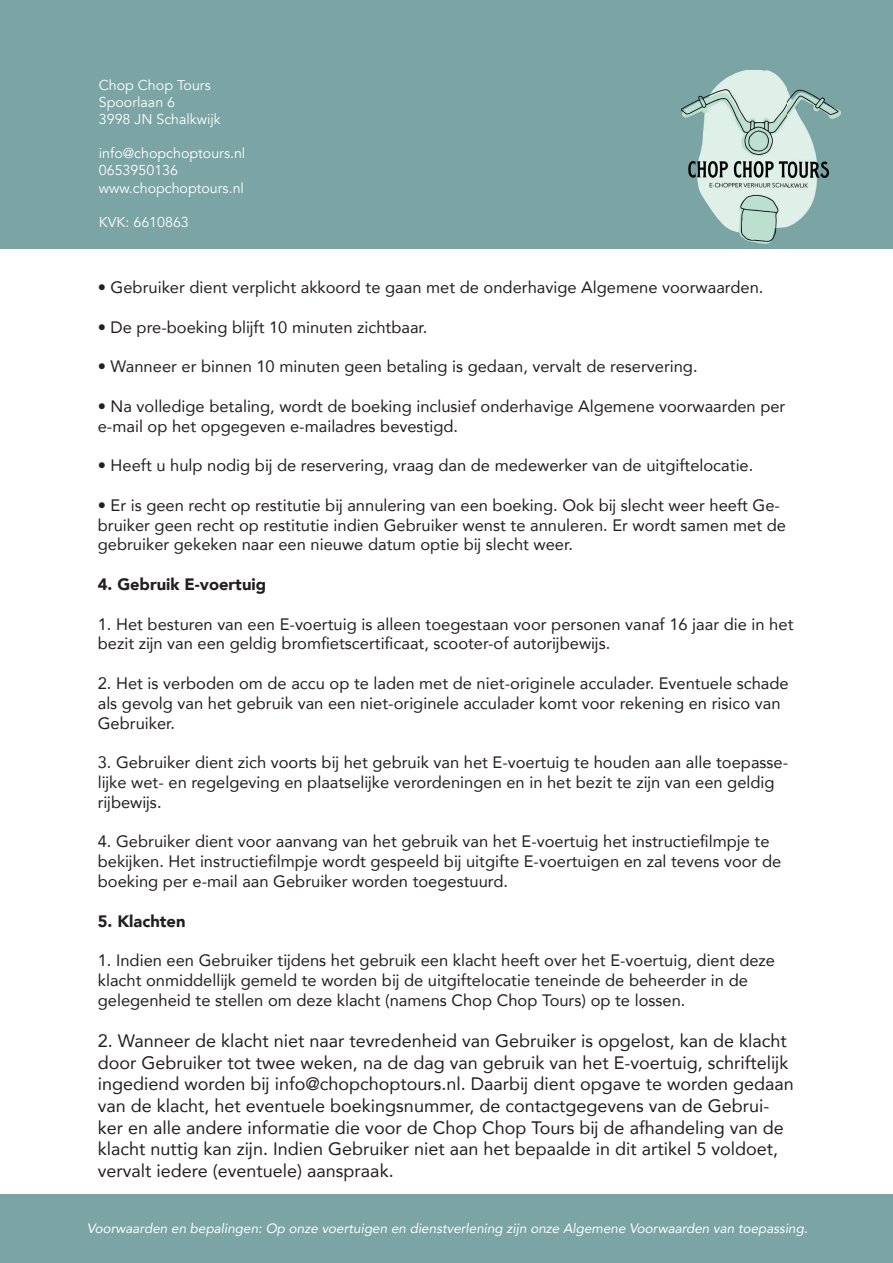
<style>
.page{position:relative;width:893px;height:1263px;background:#fff}
.page>*{position:absolute;margin:0;border:0;box-sizing:border-box;transform-origin:0 0}
.t1{font:18px/21.6px "Avenir";color:#231f20}
.t2{font:16.5px/19.8px "Avenir";color:#231f20}
.t3{font:900 16.5px "Avenir";color:#231f20}
.t4{font:14.25px/17.1px "Avenir";color:#fff}
.t5{font:italic 13.5px "Avenir";color:#fff}
</style>
<div class="page">
<div style="left:0;top:1195px;width:893px;height:68px;background:#7ba4a4"></div>
<div style="left:0;top:0;width:893px;height:249px;background:#7ba4a4"></div>
<img style="left:681px;top:70px;width:159px;height:173px">
<p class="t4" style="left:99px;top:77px;width:123px">Chop Chop Tours<br>Spoorlaan 6<br>3998 JN Schalkwijk</p>
<p class="t4" style="left:99px;top:145px;width:148px">info@chopchoptours.nl<br>0653950136 www.chopchoptours.nl</p>
<p class="t4" style="left:99px;top:214px;width:92px">KVK: 6610863</p>
<p class="t2" style="left:98px;top:277px;width:667px">• Gebruiker dient verplicht akkoord te gaan met de onderhavige Algemene voorwaarden.</p>
<p class="t2" style="left:98px;top:316px;width:331px">• De pre-boeking blĳft 10 minuten zichtbaar.</p>
<p class="t2" style="left:98px;top:356px;width:601px">• Wanneer er binnen 10 minuten geen betaling is gedaan, vervalt de reservering.</p>
<p class="t2" style="left:98px;top:396px;width:689px">• Na volledige betaling, wordt de boeking inclusief onderhavige Algemene voorwaarden per e-mail op het opgegeven e-mailadres bevestigd.</p>
<p class="t2" style="left:98px;top:455px;width:657px">• Heeft u hulp nodig bĳ de reservering, vraag dan de medewerker van de uitgiftelocatie.</p>
<p class="t2" style="left:98px;top:495px;width:690px">• Er is geen recht op restitutie bĳ annulering van een boeking. Ook bĳ slecht weer heeft Ge&shy;bruiker geen recht op restitutie indien Gebruiker wenst te annuleren. Er wordt samen met de gebruiker gekeken naar een nieuwe datum optie bĳ slecht weer.</p>
<p class="t3" style="left:98px;top:570px;width:170px">4. Gebruik E-voertuig</p>
<p class="t2" style="left:98px;top:613px;width:697px">1. Het besturen van een E-voertuig is alleen toegestaan voor personen vanaf 16 jaar die in het bezit zĳn van een geldig bromfietscertificaat, scooter-of autorĳbewĳs.</p>
<p class="t2" style="left:98px;top:673px;width:692px">2. Het is verboden om de accu op te laden met de niet-originele acculader. Eventuele schade als gevolg van het gebruik van een niet-originele acculader komt voor rekening en risico van<br>Gebruiker.</p>
<p class="t2" style="left:98px;top:752px;width:692px">3. Gebruiker dient zich voorts bĳ het gebruik van het E-voertuig te houden aan alle toepasse&shy;lĳke wet- en regelgeving en plaatselĳke verordeningen en in het bezit te zĳn van een geldig rĳbewĳs.</p>
<p class="t2" style="left:98px;top:831px;width:685px">4. Gebruiker dient voor aanvang van het gebruik van het E-voertuig het instructiefilmpje te bekĳken. Het instructiefilmpje wordt gespeeld bĳ uitgifte E-voertuigen en zal tevens voor de boeking per e-mail aan Gebruiker worden toegestuurd.</p>
<p class="t3" style="left:98px;top:907px;width:89px">5. Klachten</p>
<p class="t2" style="left:98px;top:950px;width:679px">1. Indien een Gebruiker tĳdens het gebruik een klacht heeft over het E-voertuig, dient deze klacht onmiddellĳk gemeld te worden bĳ de uitgiftelocatie teneinde de beheerder in de gelegenheid te stellen om deze klacht (namens Chop Chop Tours) op te lossen.</p>
<p class="t1" style="left:98px;top:1030px;width:698px">2. Wanneer de klacht niet naar tevredenheid van Gebruiker is opgelost, kan de klacht door Gebruiker tot twee weken, na de dag van gebruik van het E-voertuig, schriftelĳk ingediend worden bĳ info@chopchoptours.nl. Daarbĳ dient opgave te worden gedaan van de klacht, het eventuele boekingsnummer, de contactgegevens van de Gebrui&shy;ker en alle andere informatie die voor de Chop Chop Tours bĳ de afhandeling van de klacht nuttig kan zĳn. Indien Gebruiker niet aan het bepaalde in dit artikel 5 voldoet, vervalt iedere (eventuele) aanspraak.</p>
<p class="t5" style="left:87px;top:1220px;width:722px">Voorwaarden en bepalingen: Op onze voertuigen en dienstverlening zijn onze Algemene Voorwaarden van toepassing.</p>
</div>
